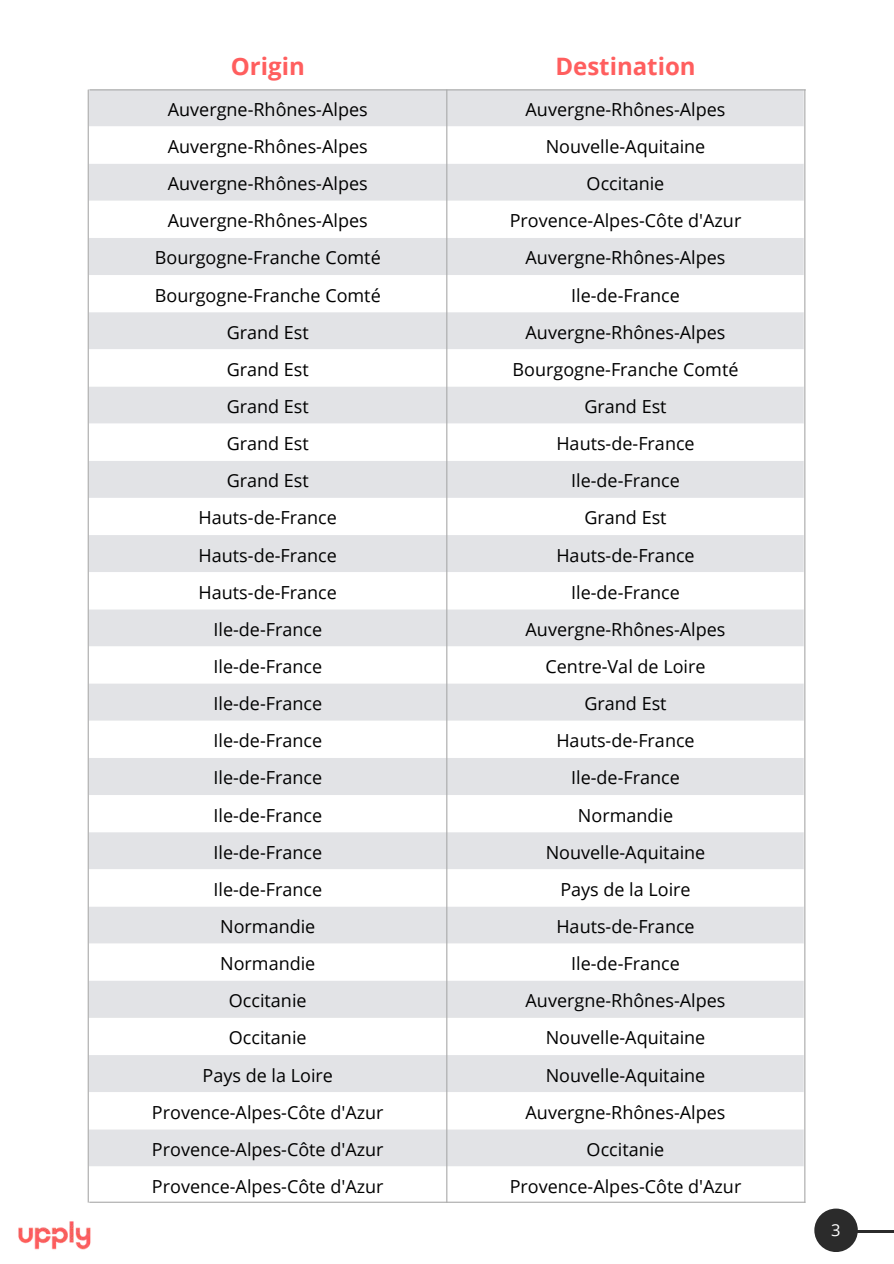
<style>
.page{position:relative;width:894px;height:1264px;background:#fff}
.page>*{position:absolute;margin:0;border:0;box-sizing:border-box;transform-origin:0 0}
.t1{font:700 24px "Open Sans";color:#ff5e5e}
.t2{font:18px/37.2px "Open Sans";color:#000;text-align:center}
.t3{font:16.5px "Open Sans";color:#fff}
</style>
<div class="page">
<img style="left:18px;top:1221px;width:73px;height:29px">
<hr style="left:825px;top:1230px;width:68px;height:2px;background:#2b2b2b">
<div style="left:814px;top:1208px;width:43px;height:43px;background:#2b2b2b;border-radius:50%"></div>
<div style="left:89px;top:164px;width:714px;height:37px;background:#e2e3e6"></div>
<div style="left:89px;top:312px;width:714px;height:37px;background:#e2e3e6"></div>
<div style="left:89px;top:461px;width:714px;height:37px;background:#e2e3e6"></div>
<div style="left:89px;top:609px;width:714px;height:37px;background:#e2e3e6"></div>
<div style="left:89px;top:535px;width:714px;height:37px;background:#e2e3e6"></div>
<div style="left:89px;top:386px;width:714px;height:37px;background:#e2e3e6"></div>
<div style="left:89px;top:238px;width:714px;height:37px;background:#e2e3e6"></div>
<div style="left:89px;top:758px;width:714px;height:37px;background:#e2e3e6"></div>
<div style="left:89px;top:906px;width:714px;height:37px;background:#e2e3e6"></div>
<div style="left:89px;top:832px;width:714px;height:37px;background:#e2e3e6"></div>
<div style="left:89px;top:683px;width:714px;height:37px;background:#e2e3e6"></div>
<div style="left:89px;top:980px;width:714px;height:37px;background:#e2e3e6"></div>
<div style="left:89px;top:1129px;width:714px;height:37px;background:#e2e3e6"></div>
<div style="left:89px;top:1055px;width:714px;height:37px;background:#e2e3e6"></div>
<div style="left:89px;top:89px;width:714px;height:37px;background:#e2e3e6"></div>
<hr style="left:446px;top:90px;width:1px;height:1112px;background:#a9a9a9">
<hr style="left:88px;top:90px;width:1px;height:1112px;background:#a9a9a9">
<hr style="left:804px;top:90px;width:1px;height:1112px;background:#a9a9a9">
<hr style="left:90px;top:1201px;width:714px;height:1px;background:#a9a9a9">
<hr style="left:90px;top:89px;width:715px;height:1px;background:#a9a9a9">
<h1 class="t1" style="left:231px;top:49px;width:75px">Origin</h1>
<h1 class="t1" style="left:555px;top:49px;width:142px">Destination</h1>
<p class="t2" style="left:152px;top:90px;width:233px">Auvergne-Rhônes-Alpes<br>Auvergne-Rhônes-Alpes<br>Auvergne-Rhônes-Alpes<br>Auvergne-Rhônes-Alpes<br>Bourgogne-Franche Comté<br>Bourgogne-Franche Comté<br>Grand Est<br>Grand Est<br>Grand Est<br>Grand Est<br>Grand Est<br>Hauts-de-France<br>Hauts-de-France<br>Hauts-de-France<br>Ile-de-France<br>Ile-de-France<br>Ile-de-France<br>Ile-de-France<br>Ile-de-France<br>Ile-de-France<br>Ile-de-France<br>Ile-de-France<br>Normandie<br>Normandie<br>Occitanie<br>Occitanie<br>Pays de la Loire<br>Provence-Alpes-Côte d'Azur<br>Provence-Alpes-Côte d'Azur<br>Provence-Alpes-Côte d'Azur</p>
<p class="t2" style="left:509px;top:90px;width:233px">Auvergne-Rhônes-Alpes<br>Nouvelle-Aquitaine<br>Occitanie<br>Provence-Alpes-Côte d'Azur<br>Auvergne-Rhônes-Alpes<br>Ile-de-France<br>Auvergne-Rhônes-Alpes<br>Bourgogne-Franche Comté<br>Grand Est<br>Hauts-de-France<br>Ile-de-France<br>Grand Est<br>Hauts-de-France<br>Ile-de-France<br>Auvergne-Rhônes-Alpes<br>Centre-Val de Loire<br>Grand Est<br>Hauts-de-France<br>Ile-de-France<br>Normandie<br>Nouvelle-Aquitaine<br>Pays de la Loire<br>Hauts-de-France<br>Ile-de-France<br>Auvergne-Rhônes-Alpes<br>Nouvelle-Aquitaine<br>Nouvelle-Aquitaine<br>Auvergne-Rhônes-Alpes<br>Occitanie<br>Provence-Alpes-Côte d'Azur</p>
<p class="t3" style="left:830px;top:1218px;width:11px">3</p>
</div>
